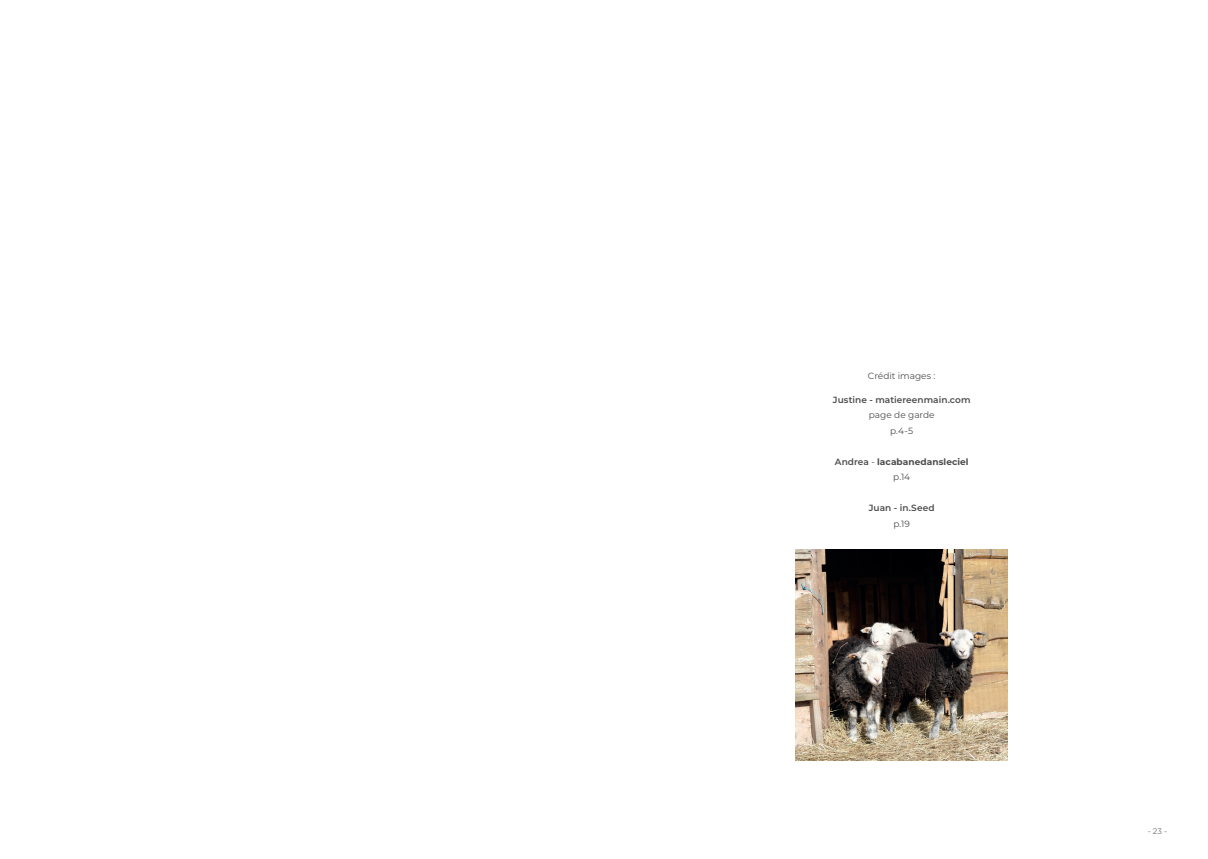
<style>
.page{position:relative;width:1208px;height:859px;background:#fff}
.page>*{position:absolute;margin:0;border:0;box-sizing:border-box;transform-origin:0 0}
.t1{font:600 9px "Montserrat";letter-spacing:.005em;color:#4b4c4d}
.t2{font:9px/15.5px "Montserrat";color:#4b4c4d;text-align:center}
.t3{font:700 9px/15.5px "Montserrat";letter-spacing:.005em;color:#4b4c4d;text-align:center}
.t4{font:8px "Montserrat";color:#6c6d70}
.s1{font-weight:600}
.s2{font-weight:400}
</style>
<div class="page">
<img style="left:796px;top:549px;width:211px;height:212px">
<p class="t2" style="left:868px;top:368px;width:69px">Crédit images :</p>
<p class="t1" style="left:833px;top:393px;width:139px">Justine - matiereenmain.com</p>
<p class="t2" style="left:868px;top:407px;width:67px">page de garde p.4-5</p>
<p class="t3" style="left:834px;top:453px;width:135px"><span class="s1">Andrea</span> <span class="s2">-</span> lacabanedansleciel <span class="s2">p.14</span></p>
<p class="t1" style="left:868px;top:502px;width:67px">Juan - in.Seed</p>
<p class="t2" style="left:893px;top:515px;width:18px">p.19</p>
<p class="t4" style="left:1147px;top:826px;width:21px">- 23 -</p>
</div>
